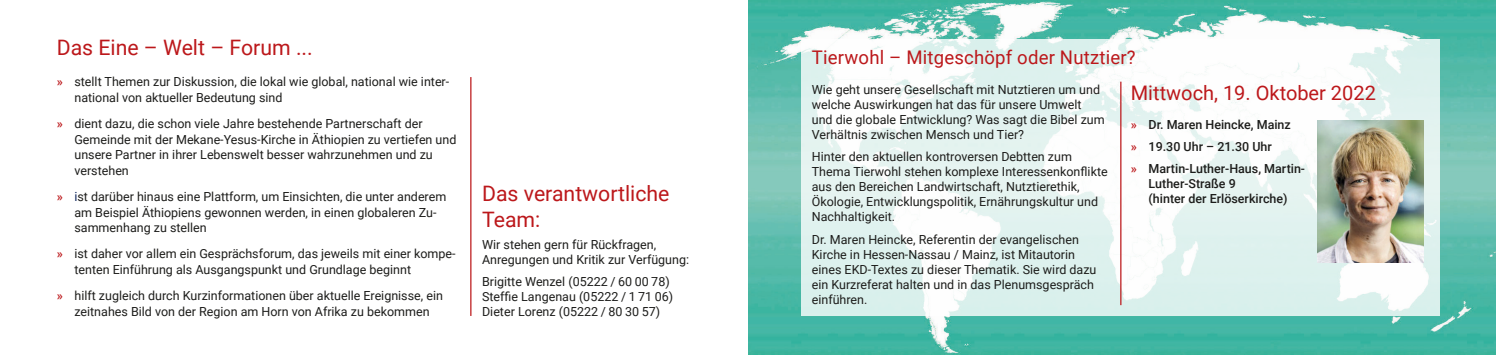
<style>
.page{position:relative;width:1496px;height:355px;background:#fff}
.page>*{position:absolute;margin:0;border:0;box-sizing:border-box;transform-origin:0 0}
.t1{font:21.25px/25.5px "Roboto";color:#bc181b}
.t2{font:20px "Roboto";color:#bc181b}
.t3{font:18.75px "Roboto";letter-spacing:.01em;color:#bc181b}
.t4{font:12.5px/15px "Roboto";color:#1d1d1b}
.t5{font:500 12.5px/15px "Roboto";color:#1d1d1b}
.s1{font-weight:500;color:#bc181b}
.s2{color:#10275d}
.s3{color:#bc181b}
</style>
<div class="page">
<img style="left:748px;top:0;width:747px;height:354px">
<svg style="left:801px;top:39px;width:638px;height:276px"></svg>
<hr style="left:470px;top:77px;width:1px;height:238px;background:#bc181b">
<hr style="left:1120px;top:81px;width:1px;height:224px;background:#bc181b">
<img style="left:1317px;top:120px;width:106px;height:142px">
<p class="t1" style="left:57px;top:34px;width:257px">Das Eine – Welt – Forum ...</p>
<p class="t4" style="left:74px;top:74px;width:376px;line-height:15.5px;text-indent:-18px"><span class="s1">»</span> stellt Themen zur Diskussion, die lokal wie global, national wie inter&shy;national von aktueller Bedeutung sind</p>
<p class="t4" style="left:74px;top:115px;width:383px;line-height:15.5px;text-indent:-18px"><span class="s1">»</span> dient dazu, die schon viele Jahre bestehende Partnerschaft der Gemeinde mit der Mekane-Yesus-Kirche in Äthiopien zu vertiefen und unsere Partner in ihrer Lebenswelt besser wahrzunehmen und zu verstehen</p>
<p class="t4" style="left:74px;top:188px;width:373px;line-height:15.5px;text-indent:-18px"><span class="s1">»</span> <span class="s2">i</span>st darüber hinaus eine Plattform, um Einsichten, die unter anderem am Beispiel Äthiopiens gewonnen werden, in einen globaleren Zu&shy;sammenhang zu stellen</p>
<p class="t4" style="left:74px;top:245px;width:383px;line-height:15.5px;text-indent:-18px"><span class="s1">»</span> ist daher vor allem ein Gesprächsforum, das jeweils mit einer kompe&shy;tenten Einführung als Ausgangspunkt und Grundlage beginnt</p>
<p class="t4" style="left:57px;top:287px;width:388px;line-height:15.5px;text-align:center"><span class="s1">»</span> hilft zugleich durch Kurzinformationen über aktuelle Ereignisse, ein zeitnahes Bild von der Region am Horn von Afrika zu bekommen</p>
<p class="t1" style="left:482px;top:180px;width:189px">Das verantwortliche<br>Team:</p>
<p class="t4" style="left:482px;top:236px;width:208px">Wir stehen gern für Rückfragen,<br>Anregungen und Kritik zur Verfügung:</p>
<p class="t4" style="left:482px;top:273px;width:193px">Brigitte Wenzel (05222 / 60 00 78)<br>Steffie Langenau (05222 / 1 71 06)<br>Dieter Lorenz (05222 / 80 30 57)</p>
<p class="t3" style="left:811px;top:44px;width:325px">Tierwohl – Mitgeschöpf oder Nutztier?</p>
<p class="t4" style="left:811px;top:81px;width:294px">Wie geht unsere Gesellschaft mit Nutztieren um und welche Auswirkungen hat das für unsere Umwelt und die globale Entwicklung? Was sagt die Bibel zum Verhältnis zwischen Mensch und Tier?</p>
<p class="t4" style="left:811px;top:149px;width:297px">Hinter den aktuellen kontroversen Debtten zum Thema Tierwohl stehen komplexe Interessenkonflikte aus den Bereichen Landwirtschaft, Nutztierethik, Ökologie, Entwicklungspolitik, Ernährungskultur und Nachhaltigkeit.</p>
<p class="t4" style="left:811px;top:231px;width:286px">Dr. Maren Heincke, Referentin der evangelischen Kirche in Hessen-Nassau / Mainz, ist Mitautorin eines EKD-Textes zu dieser Thematik. Sie wird dazu ein Kurzreferat halten und in das Plenumsgespräch einführen.</p>
<p class="t2" style="left:1130px;top:78px;width:246px">Mittwoch, 19. Oktober 2022</p>
<p class="t5" style="left:1130px;top:116px;width:161px"><span class="s3">»</span> Dr. Maren Heincke, Mainz</p>
<p class="t5" style="left:1130px;top:138px;width:143px"><span class="s3">»</span> 19.30 Uhr – 21.30 Uhr</p>
<p class="t5" style="left:1148px;top:160px;width:158px;text-indent:-18px"><span class="s3">»</span> Martin-Luther-Haus, Martin-<br>Luther-Straße 9<br>(hinter der Erlöserkirche)</p>
</div>
